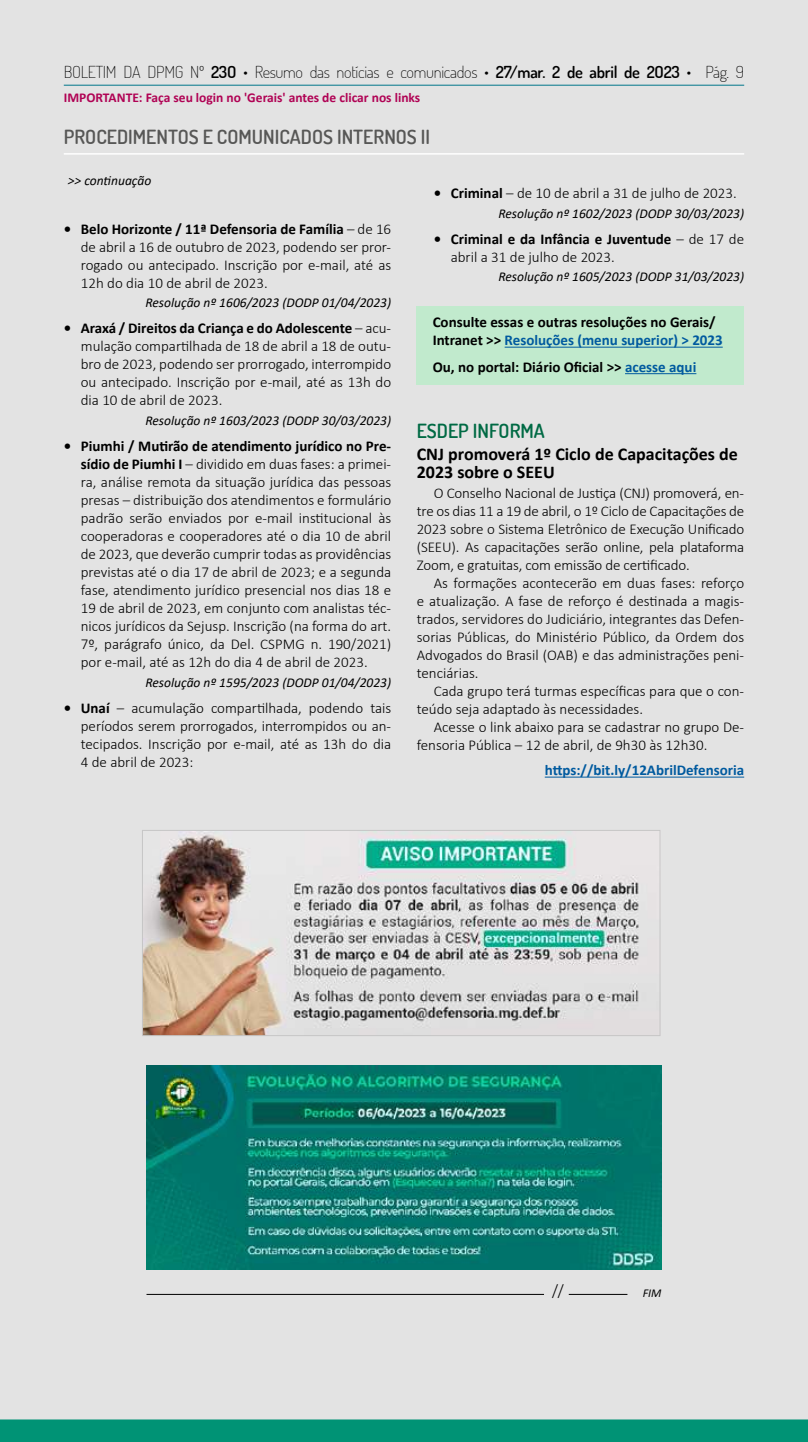
<style>
.page{position:relative;width:808px;height:1442px;background:#fff}
.page>*{position:absolute;margin:0;border:0;box-sizing:border-box;transform-origin:0 0}
.t1{font:600 19.5px "Dosis";color:#575756}
.t2{font:600 19.5px "Dosis";color:#006a44}
.t3{font:700 18px/18px "Calibri";color:#000}
.t4{font:200 16.5px "Dosis";letter-spacing:-.02em;color:#000}
.t5{font:300 16.5px "Calibri";color:#000}
.t6{font:300 15px/18px "Calibri";color:#000;text-align:justify}
.t7{font:700 15px/18px "Calibri";color:#000}
.t8{font:700 15px "Calibri";color:#005a9f}
.t9{font:italic 13.5px "Calibri";color:#000}
.t10{font:700 13.5px "Calibri";color:#b00254}
.t11{font:italic 12px "Calibri";color:#000}
.s1{font-weight:600}
.s2{font-weight:700}
.s3{font-weight:300}
.s4{color:#005a9f}
</style>
<div class="page">
<div style="left:0;top:0;width:808px;height:1419px;background:#e3e3e3"></div>
<div style="left:0;top:1419px;width:808px;height:22px;background:#009375"></div>
<hr style="left:64px;top:85px;width:680px;height:1px;background:#00768a">
<div style="left:417px;top:306px;width:327px;height:78px;background:#c1eacd"></div>
<img style="left:144px;top:832px;width:495px;height:201px">
<div style="left:142px;top:830px;width:518px;height:205px;border:1px solid #c6c6c6"></div>
<img style="left:146px;top:1065px;width:515px;height:204px">
<hr style="left:146px;top:1294px;width:398px;height:1px;background:#000">
<hr style="left:569px;top:1294px;width:58px;height:1px;background:#000">
<hr style="left:505px;top:347px;width:218px;height:1px;background:#005a9f">
<hr style="left:625px;top:373px;width:71px;height:1px;background:#005a9f">
<hr style="left:545px;top:776px;width:199px;height:1px;background:#005a9f">
<hr style="left:64px;top:153px;width:680px;height:2px;background:#fff">
<p class="t4" style="left:64px;top:61px;width:682px">BOLETIM DA DPMG Nº <span class="s1">23O</span> • Resumo das notícias e comunicados • <span class="s1">27/mar. 2 de abril de 2O23</span> • Pág. 9</p>
<p class="t10" style="left:64px;top:88px;width:358px">IMPORTANTE: Faça seu login no 'Gerais' antes de clicar nos links</p>
<h1 class="t1" style="left:64px;top:125px;width:368px">PROCEDIMENTOS E COMUNICADOS INTERNOS II</h1>
<p class="t9" style="left:68px;top:171px;width:85px">&gt;&gt; continuação</p>
<p class="t6" style="left:81px;top:219px;width:312px;text-indent:-17px"><span class="s2">• Belo Horizonte / 11ª Defensoria de Família</span> – de 16 de abril a 16 de outubro de 2023, podendo ser pror&shy;rogado ou antecipado. Inscrição por e-mail, até as 12h do dia 10 de abril de 2023.</p>
<p class="t9" style="left:145px;top:293px;width:247px">Resolução nº 1606/2023 (DODP 01/04/2023)</p>
<p class="t6" style="left:81px;top:319px;width:312px;text-indent:-17px"><span class="s2">• Araxá / Direitos da Criança e do Adolescente</span> – acu&shy;mulação compartilhada de 18 de abril a 18 de outu&shy;bro de 2023, podendo ser prorrogado, interrompido ou antecipado. Inscrição por e-mail, até as 13h do dia 10 de abril de 2023.</p>
<p class="t9" style="left:145px;top:411px;width:247px">Resolução nº 1603/2023 (DODP 30/03/2023)</p>
<p class="t6" style="left:81px;top:437px;width:312px;text-indent:-17px"><span class="s2">• Piumhi / Mutirão de atendimento jurídico no Pre&shy;sídio de Piumhi I</span> – dividido em duas fases: a primei&shy;ra, análise remota da situação jurídica das pessoas presas – distribuição dos atendimentos e formulário padrão serão enviados por e-mail institucional às cooperadoras e cooperadores até o dia 10 de abril de 2023, que deverão cumprir todas as providências previstas até o dia 17 de abril de 2023; e a segunda fase, atendimento jurídico presencial nos dias 18 e 19 de abril de 2023, em conjunto com analistas téc&shy;nicos jurídicos da Sejusp. Inscrição (na forma do art.<br>7º, parágrafo único, da Del. CSPMG n. 190/2021) por e-mail, até as 12h do dia 4 de abril de 2023.</p>
<p class="t9" style="left:145px;top:672px;width:247px">Resolução nº 1595/2023 (DODP 01/04/2023)</p>
<p class="t6" style="left:81px;top:699px;width:312px;text-indent:-17px"><span class="s2">• Unaí</span> – acumulação compartilhada, podendo tais períodos serem prorrogados, interrompidos ou an&shy;tecipados. Inscrição por e-mail, até as 13h do dia 4 de abril de 2023:</p>
<p class="t6" style="left:434px;top:184px;width:304px"><span class="s2">• Criminal</span> – de 10 de abril a 31 de julho de 2023.</p>
<p class="t9" style="left:498px;top:204px;width:247px">Resolução nº 1602/2023 (DODP 30/03/2023)</p>
<p class="t7" style="left:451px;top:230px;width:295px;text-indent:-17px">• Criminal e da Infância e Juventude <span class="s3">– de 17 de abril a 31 de julho de 2023.</span></p>
<p class="t9" style="left:498px;top:267px;width:247px">Resolução nº 1605/2023 (DODP 31/03/2023)</p>
<p class="t7" style="left:433px;top:313px;width:292px">Consulte essas e outras resoluções no Gerais/<br>Intranet &gt;&gt; <span class="s4">Resoluções (menu superior) &gt; 2023</span></p>
<p class="t7" style="left:433px;top:358px;width:265px">Ou, no portal: Diário Oficial &gt;&gt; <span class="s4">acesse aqui</span></p>
<h1 class="t2" style="left:417px;top:418px;width:130px">ESDEP INFORMA</h1>
<p class="t3" style="left:417px;top:444px;width:323px">CNJ promoverá 1º Ciclo de Capacitações de<br>2023 sobre o SEEU</p>
<p class="t6" style="left:417px;top:484px;width:329px;text-indent:17px">O Conselho Nacional de Justiça (CNJ) promoverá, en&shy;tre os dias 11 a 19 de abril, o 1º Ciclo de Capacitações de 2023 sobre o Sistema Eletrônico de Execução Unificado (SEEU). As capacitações serão online, pela plataforma Zoom, e gratuitas, com emissão de certificado.</p>
<p class="t6" style="left:417px;top:574px;width:329px;text-indent:17px">As formações acontecerão em duas fases: reforço e atualização. A fase de reforço é destinada a magis&shy;trados, servidores do Judiciário, integrantes das Defen&shy;sorias Públicas, do Ministério Público, da Ordem dos Advogados do Brasil (OAB) e das administrações peni&shy;tenciárias.</p>
<p class="t6" style="left:417px;top:682px;width:329px;text-indent:17px">Cada grupo terá turmas específicas para que o con&shy;teúdo seja adaptado às necessidades.</p>
<p class="t6" style="left:417px;top:718px;width:329px;text-indent:17px">Acesse o link abaixo para se cadastrar no grupo De&shy;fensoria Pública – 12 de abril, de 9h30 às 12h30.</p>
<p class="t8" style="left:545px;top:760px;width:201px">https://bit.ly/12AbrilDefensoria</p>
<p class="t5" style="left:552px;top:1280px;width:13px">//</p>
<p class="t11" style="left:643px;top:1284px;width:20px">FIM</p>
</div>
